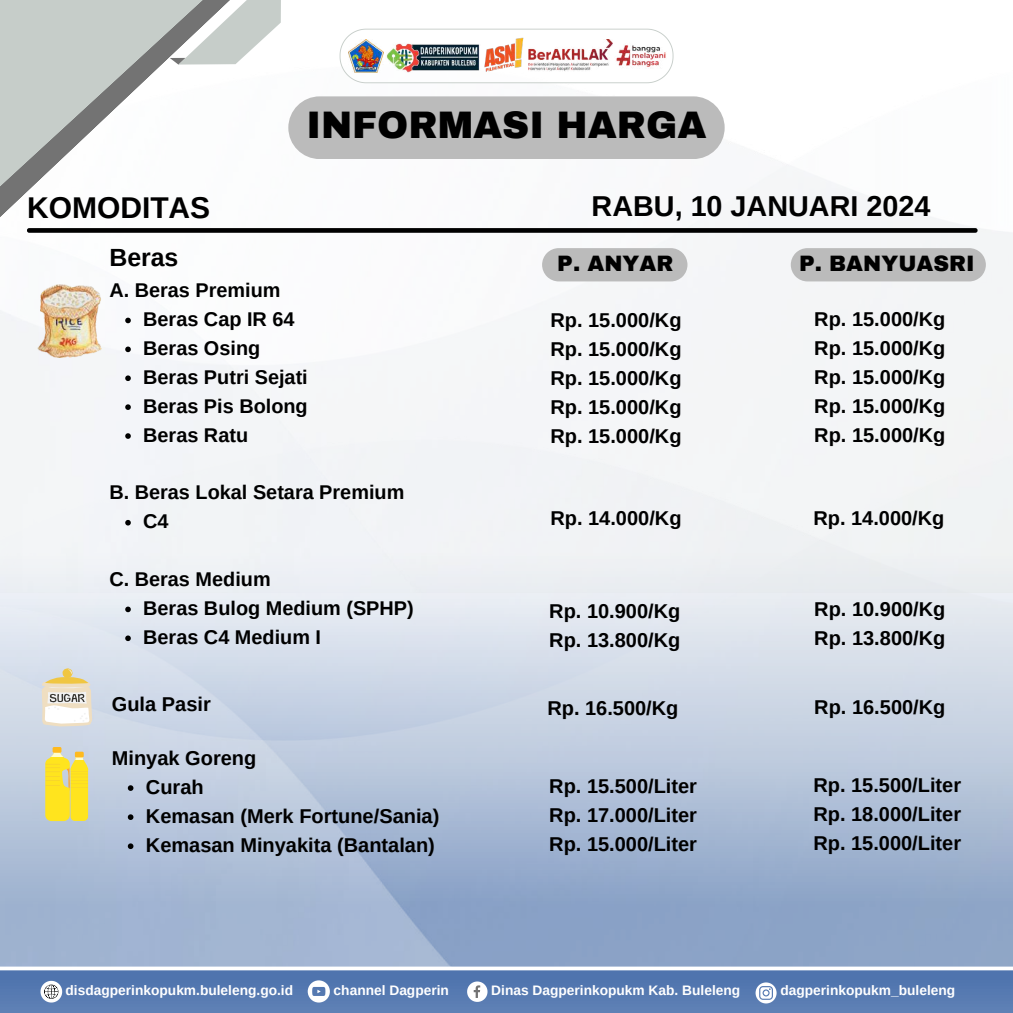
<style>
.page{position:relative;width:1013px;height:1013px;background:#fff}
.page>*{position:absolute;margin:0;border:0;box-sizing:border-box;transform-origin:0 0}
.t1{font:900 37.5px "Archivo";color:#000}
.t2{font:700 30px "Arimo";color:#000}
.t3{font:700 28.75px "Arimo";color:#000}
.t4{font:700 24.88px "Arimo";color:#000}
.t5{font:900 21.75px "Archivo";color:#000}
.t6{font:700 20px/29px "Arimo";color:#000;text-align:justify}
.t7{font:700 19.88px/28.9px "Arimo";color:#000}
.t8{font:700 13.75px "Arimo";color:#fff}
</style>
<div class="page">
<div style="left:0;top:549px;width:1012px;height:463px;background:#5579b1"></div>
<img style="left:0;top:592px;width:1012px;height:374px">
<img style="left:0;top:28px;width:1012px;height:564px">
<svg style="left:467px;top:981px;width:20px;height:20px"></svg>
<svg style="left:40px;top:980px;width:22px;height:22px"></svg>
<svg style="left:308px;top:980px;width:22px;height:22px"></svg>
<svg style="left:755px;top:982px;width:21px;height:21px"></svg>
<svg style="left:0;top:966px;width:1012px;height:4px;background:#eff2f7"></svg>
<svg style="left:339px;top:29px;width:334px;height:54px"></svg>
<img style="left:349px;top:39px;width:34px;height:33px">
<img style="left:386px;top:42px;width:94px;height:30px">
<img style="left:528px;top:39px;width:82px;height:32px">
<img style="left:610px;top:39px;width:61px;height:35px">
<img style="left:481px;top:32px;width:47px;height:47px">
<svg style="left:243px;top:0;width:38px;height:65px"></svg>
<svg style="left:0;top:0;width:243px;height:266px"></svg>
<svg style="left:0;top:0;width:224px;height:215px"></svg>
<svg style="left:27px;top:228px;width:950px;height:5px;background:#0f0f0f"></svg>
<div style="left:288px;top:96px;width:436px;height:63px;background:#bbb;border-radius:31px"></div>
<div style="left:542px;top:248px;width:145px;height:33px;background:#bbb"></div>
<div style="left:790px;top:248px;width:195px;height:33px;background:#bbb"></div>
<img style="left:38px;top:284px;width:63px;height:73px">
<svg style="left:42px;top:668px;width:50px;height:58px;background:#e5ddca"></svg>
<div style="left:53px;top:747px;width:8px;height:5px;background:#ffba1e"></div>
<svg style="left:45px;top:751px;width:43px;height:70px;background:#f6df3e"></svg>
<div style="left:75px;top:751px;width:9px;height:6px;background:#ffba1e"></div>
<svg style="left:125px;top:318px;width:6px;height:5px"></svg>
<svg style="left:125px;top:346px;width:6px;height:6px"></svg>
<svg style="left:125px;top:375px;width:6px;height:6px"></svg>
<svg style="left:125px;top:404px;width:6px;height:6px"></svg>
<svg style="left:125px;top:433px;width:6px;height:6px"></svg>
<svg style="left:125px;top:520px;width:6px;height:5px"></svg>
<svg style="left:125px;top:606px;width:6px;height:6px"></svg>
<svg style="left:125px;top:635px;width:6px;height:6px"></svg>
<svg style="left:128px;top:785px;width:5px;height:6px"></svg>
<svg style="left:128px;top:814px;width:5px;height:6px"></svg>
<svg style="left:128px;top:843px;width:5px;height:6px"></svg>
<h1 class="t1" style="left:306px;top:105px;width:401px">INFORMASI HARGA</h1>
<h2 class="t2" style="left:27px;top:191px;width:185px">KOMODITAS</h2>
<h3 class="t3" style="left:591px;top:190px;width:340px">RABU, 10 JANUARI 2024</h3>
<p class="t4" style="left:109px;top:244px;width:71px">Beras</p>
<p class="t5" style="left:557px;top:252px;width:118px">P. ANYAR</p>
<p class="t5" style="left:799px;top:252px;width:177px">P. BANYUASRI</p>
<p class="t7" style="left:143px;top:276px;width:166px;text-indent:-34px">A. Beras Premium<br>Beras Cap IR 64<br>Beras Osing<br>Beras Putri Sejati<br>Beras Pis Bolong<br>Beras Ratu</p>
<p class="t6" style="left:550px;top:305px;width:133px">Rp. 15.000/Kg Rp. 15.000/Kg Rp. 15.000/Kg Rp. 15.000/Kg Rp. 15.000/Kg</p>
<p class="t6" style="left:814px;top:304px;width:133px">Rp. 15.000/Kg Rp. 15.000/Kg Rp. 15.000/Kg Rp. 15.000/Kg Rp. 15.000/Kg</p>
<p class="t7" style="left:143px;top:478px;width:263px;text-indent:-34px">B. Beras Lokal Setara Premium<br>C4</p>
<p class="t7" style="left:143px;top:564px;width:272px;text-indent:-34px">C. Beras Medium<br>Beras Bulog Medium (SPHP)<br>Beras C4 Medium I</p>
<p class="t6" style="left:550px;top:504px;width:133px">Rp. 14.000/Kg</p>
<p class="t6" style="left:549px;top:596px;width:133px">Rp. 10.900/Kg<br>Rp. 13.800/Kg</p>
<p class="t6" style="left:813px;top:504px;width:133px">Rp. 14.000/Kg</p>
<p class="t6" style="left:814px;top:594px;width:133px">Rp. 10.900/Kg<br>Rp. 13.800/Kg</p>
<p class="t6" style="left:112px;top:689px;width:100px">Gula Pasir</p>
<p class="t6" style="left:547px;top:693px;width:133px">Rp. 16.500/Kg</p>
<p class="t6" style="left:146px;top:743px;width:295px;text-align:left;text-indent:-34px">Minyak Goreng<br>Curah<br>Kemasan (Merk Fortune/Sania)<br>Kemasan Minyakita (Bantalan)</p>
<p class="t6" style="left:814px;top:692px;width:133px">Rp. 16.500/Kg</p>
<p class="t6" style="left:549px;top:771px;width:149px">Rp. 15.500/Liter Rp. 17.000/Liter Rp. 15.000/Liter</p>
<p class="t6" style="left:813px;top:770px;width:149px">Rp. 15.500/Liter Rp. 18.000/Liter Rp. 15.000/Liter</p>
<p class="t8" style="left:66px;top:983px;width:229px">disdagperinkopukm.buleleng.go.id</p>
<p class="t8" style="left:333px;top:982px;width:117px">channel Dagperin</p>
<p class="t8" style="left:491px;top:983px;width:250px">Dinas Dagperinkopukm Kab. Buleleng</p>
<p class="t8" style="left:780px;top:983px;width:176px">dagperinkopukm_buleleng</p>
</div>
